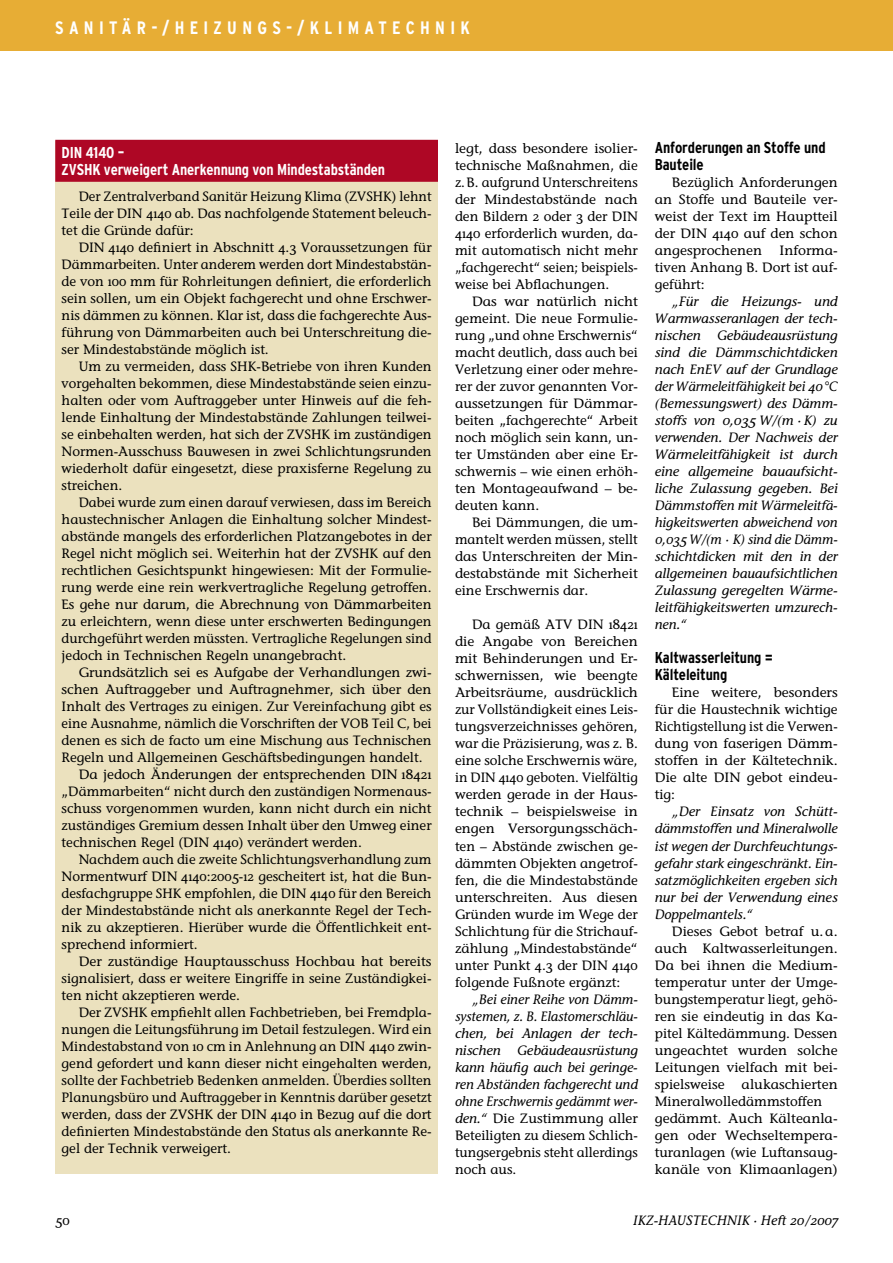
<style>
.page{position:relative;width:893px;height:1263px;background:#fff}
.page>*{position:absolute;margin:0;border:0;box-sizing:border-box;transform-origin:0 0}
.t1{font:700 condensed 18px "IKZ Head";letter-spacing:.295em;color:#fff}
.t2{font:700 condensed 15.75px/17px "IKZ Head";letter-spacing:-.01em;color:#000}
.t3{font:700 condensed 15.75px/17px "IKZ Head";letter-spacing:-.01em;color:#fff}
.t4{font:13.5px/17px "IKZ";color:#000;text-align:justify}
.t5{font:italic 13.5px/17px "IKZ";color:#000;text-align:justify}
.s1{font-style:normal}
</style>
<div class="page">
<div style="left:0;top:0;width:893px;height:51px;background:#e7ad35"></div>
<div style="left:55px;top:141px;width:383px;height:1033px;background:#ebe1be"></div>
<div style="left:55px;top:140px;width:383px;height:42px;background:#ae0725"></div>
<h1 class="t1" style="left:55px;top:18px;width:415px">San itär-/Heizun gs-/Klimatechn ik</h1>
<p class="t3" style="left:62px;top:144px;width:325px">DIN 4140 –<br>ZVSHK verweigert Anerkennung von Mindestabständen</p>
<p class="t4" style="left:62px;top:188px;width:371px;text-indent:17px">Der Zentralverband Sanitär Heizung Klima (ZVSHK) lehnt Teile der DIN 4140 ab. Das nachfolgende Statement beleuch&shy;tet die Gründe dafür:</p>
<p class="t4" style="left:62px;top:239px;width:371px;text-indent:17px">DIN 4140 definiert in Abschnitt 4.3 Voraussetzungen für Dämmarbeiten. Unter anderem werden dort Mindestabstän&shy;de von 100 mm für Rohrleitungen definiert, die erforderlich sein sollen, um ein Objekt fachgerecht und ohne Erschwer&shy;nis dämmen zu können. Klar ist, dass die fachgerechte Aus&shy;führung von Dämmarbeiten auch bei Unterschreitung die&shy;ser Mindestabstände möglich ist.</p>
<p class="t4" style="left:62px;top:358px;width:371px;text-indent:17px">Um zu vermeiden, dass SHK-Betriebe von ihren Kunden vorgehalten bekommen, diese Mindestabstände seien einzu&shy;halten oder vom Auftraggeber unter Hinweis auf die feh&shy;lende Einhaltung der Mindestabstände Zahlungen teilwei&shy;se einbehalten werden, hat sich der ZVSHK im zuständigen Normen-Ausschuss Bauwesen in zwei Schlichtungsrunden wiederholt dafür eingesetzt, diese praxisferne Regelung zu streichen.</p>
<p class="t4" style="left:62px;top:494px;width:371px;text-indent:17px">Dabei wurde zum einen darauf verwiesen, dass im Bereich haustechnischer Anlagen die Einhaltung solcher Mindest&shy;abstände mangels des erforderlichen Platzangebotes in der Regel nicht möglich sei. Weiterhin hat der ZVSHK auf den rechtlichen Gesichtspunkt hingewiesen: Mit der Formulie&shy;rung werde eine rein werkvertragliche Regelung getroffen.<br>Es gehe nur darum, die Abrechnung von Dämmarbeiten zu erleichtern, wenn diese unter erschwerten Bedingungen durchgeführt werden müssten. Vertragliche Regelungen sind jedoch in Technischen Regeln unangebracht.</p>
<p class="t4" style="left:79px;top:664px;width:354px">Grundsätzlich sei es Aufgabe der Verhandlungen zwi-</p>
<p class="t4" style="left:62px;top:681px;width:371px">schen Auftraggeber und Auftragnehmer, sich über den</p>
<p class="t4" style="left:62px;top:698px;width:371px">Inhalt des Vertrages zu einigen. Zur Vereinfachung gibt es</p>
<p class="t4" style="left:62px;top:715px;width:371px">eine Ausnahme, nämlich die Vorschriften der VOB Teil C, bei</p>
<p class="t4" style="left:62px;top:732px;width:371px">denen es sich de facto um eine Mischung aus Technischen</p>
<p class="t4" style="left:62px;top:749px;width:362px">Regeln und Allgemeinen Geschäftsbedingungen handelt.</p>
<p class="t4" style="left:79px;top:766px;width:354px">Da jedoch Änderungen der entsprechenden DIN 18421</p>
<p class="t4" style="left:62px;top:783px;width:371px">„Dämmarbeiten“ nicht durch den zuständigen Normenaus-</p>
<p class="t4" style="left:62px;top:800px;width:371px">schuss vorgenommen wurden, kann nicht durch ein nicht</p>
<p class="t4" style="left:62px;top:817px;width:371px">zuständiges Gremium dessen Inhalt über den Umweg einer</p>
<p class="t4" style="left:62px;top:834px;width:302px">technischen Regel (DIN 4140) verändert werden.</p>
<p class="t4" style="left:79px;top:851px;width:354px">Nachdem auch die zweite Schlichtungsverhandlung zum</p>
<p class="t4" style="left:62px;top:868px;width:371px">Normentwurf DIN 4140:2005-12 gescheitert ist, hat die Bun-</p>
<p class="t4" style="left:62px;top:885px;width:371px">desfachgruppe SHK empfohlen, die DIN 4140 für den Bereich</p>
<p class="t4" style="left:62px;top:902px;width:371px">der Mindestabstände nicht als anerkannte Regel der Tech-</p>
<p class="t4" style="left:62px;top:919px;width:371px">nik zu akzeptieren. Hierüber wurde die Öffentlichkeit ent-</p>
<p class="t4" style="left:62px;top:936px;width:137px">sprechend informiert.</p>
<p class="t4" style="left:79px;top:953px;width:354px">Der zuständige Hauptausschuss Hochbau hat bereits</p>
<p class="t4" style="left:62px;top:970px;width:371px">signalisiert, dass er weitere Eingriffe in seine Zuständigkei-</p>
<p class="t4" style="left:62px;top:987px;width:180px">ten nicht akzeptieren werde.</p>
<p class="t4" style="left:79px;top:1004px;width:354px">Der ZVSHK empfiehlt allen Fachbetrieben, bei Fremdpla-</p>
<p class="t4" style="left:62px;top:1021px;width:371px">nungen die Leitungsführung im Detail festzulegen. Wird ein</p>
<p class="t4" style="left:62px;top:1038px;width:371px">Mindestabstand von 10 cm in Anlehnung an DIN 4140 zwin-</p>
<p class="t4" style="left:62px;top:1055px;width:371px">gend gefordert und kann dieser nicht eingehalten werden,</p>
<p class="t4" style="left:62px;top:1072px;width:371px">sollte der Fachbetrieb Bedenken anmelden. Überdies sollten</p>
<p class="t4" style="left:62px;top:1089px;width:371px">Planungsbüro und Auftraggeber in Kenntnis darüber gesetzt</p>
<p class="t4" style="left:62px;top:1106px;width:371px">werden, dass der ZVSHK der DIN 4140 in Bezug auf die dort</p>
<p class="t4" style="left:62px;top:1123px;width:371px">definierten Mindestabstände den Status als anerkannte Re-</p>
<p class="t4" style="left:62px;top:1140px;width:171px">gel der Technik verweigert.</p>
<p class="t4" style="left:455px;top:140px;width:184px">legt, dass besondere isolier&shy;technische Maßnahmen, die z.B. aufgrund Unterschreitens der Mindestabstände nach den Bildern 2 oder 3 der DIN 4140 erforderlich wurden, da&shy;mit automatisch nicht mehr „fachgerecht“ seien; beispiels&shy;weise bei Abflachungen.</p>
<p class="t4" style="left:455px;top:293px;width:184px;text-indent:17px">Das war natürlich nicht gemeint. Die neue Formulie&shy;rung „und ohne Erschwernis“ macht deutlich, dass auch bei Verletzung einer oder mehre&shy;rer der zuvor genannten Vor&shy;aussetzungen für Dämmar&shy;beiten „fachgerechte“ Arbeit noch möglich sein kann, un&shy;ter Umständen aber eine Er&shy;schwernis – wie einen erhöh&shy;ten Montageaufwand – be&shy;deuten kann.</p>
<p class="t4" style="left:455px;top:514px;width:184px;text-indent:17px">Bei Dämmungen, die um&shy;mantelt werden müssen, stellt das Unterschreiten der Min&shy;destabstände mit Sicherheit eine Erschwernis dar.</p>
<p class="t4" style="left:455px;top:616px;width:184px;text-indent:17px">Da gemäß ATV DIN 18421 die Angabe von Bereichen mit Behinderungen und Er&shy;schwernissen, wie beengte Arbeitsräume, ausdrücklich zur Vollständigkeit eines Leis&shy;tungsverzeichnisses gehören, war die Präzisierung, was z. B. eine solche Erschwernis wäre, in DIN 4140 geboten. Vielfältig werden gerade in der Haus&shy;technik – beispielsweise in engen Versorgungsschäch&shy;ten – Abstände zwischen ge&shy;dämmten Objekten angetrof&shy;fen, die die Mindestabstände unterschreiten. Aus diesen Gründen wurde im Wege der Schlichtung für die Strichauf&shy;zählung „Mindestabstände“ unter Punkt 4.3 der DIN 4140 folgende Fußnote ergänzt:</p>
<p class="t5" style="left:455px;top:990px;width:184px;text-indent:17px">„Bei einer Reihe von Dämm&shy;systemen, z. B. Elastomerschläu&shy;chen, bei Anlagen der tech&shy;nischen Gebäudeausrüstung kann häufig auch bei geringe&shy;ren Abständen fachgerecht und ohne Erschwernis gedämmt wer&shy;den.“ <span class="s1">Die Zustimmung aller Beteiligten zu diesem Schlich&shy;tungsergebnis steht allerdings noch aus.</span></p>
<p class="t2" style="left:655px;top:139px;width:172px">Anforderungen an Stoffe und<br>Bauteile</p>
<p class="t4" style="left:655px;top:174px;width:184px;text-indent:17px">Bezüglich Anforderungen an Stoffe und Bauteile ver&shy;weist der Text im Hauptteil der DIN 4140 auf den schon angesprochenen</p>
<p class="t4" style="left:655px;top:242px;width:184px;text-indent:125px">Informa&shy;tiven Anhang B. Dort ist auf&shy;geführt:</p>
<p class="t5" style="left:655px;top:293px;width:184px;text-align:left;text-indent:17px">„Für die Heizungs- und<br>Warmwasseranlagen der tech&shy;nischen Gebäudeausrüstung sind die Dämmschichtdicken nach EnEV auf der Grundlage der Wärmeleitfähigkeit bei 40°C (Bemessungswert) des Dämm&shy;stoffs von 0,035 W/(m · K) zu verwenden. Der Nachweis der<br>Wärmeleitfähigkeit ist durch eine allgemeine bauaufsicht&shy;liche Zulassung gegeben. Bei<br>Dämmstoffen mit Wärmeleitfä&shy;higkeitswerten abweichend von<br>0,035 W/(m · K) sind die Dämm&shy;schichtdicken mit den in der allgemeinen bauaufsichtlichen<br>Zulassung geregelten Wärme&shy;leitfähigkeitswerten umzurech&shy;nen.“</p>
<p class="t2" style="left:655px;top:649px;width:120px">Kaltwasserleitung =<br>Kälteleitung</p>
<p class="t4" style="left:655px;top:684px;width:184px;text-indent:17px">Eine weitere, besonders für die Haustechnik wichtige Richtigstellung ist die Verwen&shy;dung von faserigen Dämm&shy;stoffen in der Kältetechnik.<br>Die alte DIN gebot eindeu&shy;tig:</p>
<p class="t5" style="left:655px;top:803px;width:184px;text-indent:17px">„Der Einsatz von Schütt&shy;dämmstoffen und Mineralwolle ist wegen der Durchfeuchtungs&shy;gefahr stark eingeschränkt. Ein&shy;satzmöglichkeiten ergeben sich nur bei der Verwendung eines Doppelmantels.“</p>
<p class="t4" style="left:655px;top:922px;width:184px;text-align:left;text-indent:17px">Dieses Gebot betraf u.a. auch Kaltwasserleitungen.<br>Da bei ihnen die Medium&shy;temperatur unter der Umge&shy;bungstemperatur liegt, gehö&shy;ren sie eindeutig in das Ka&shy;pitel Kältedämmung. Dessen ungeachtet wurden solche<br>Leitungen vielfach mit bei&shy;spielsweise alukaschierten<br>Mineralwolledämmstoffen gedämmt. Auch Kälteanla&shy;gen oder Wechseltempera&shy;turanlagen (wie Luftansaug&shy;kanäle von Klimaanlagen)</p>
<p class="t4" style="left:55px;top:1211px;width:16px">50</p>
<p class="t5" style="left:633px;top:1211px;width:206px">IKZ-Haustechnik · Heft 20/2007</p>
</div>
